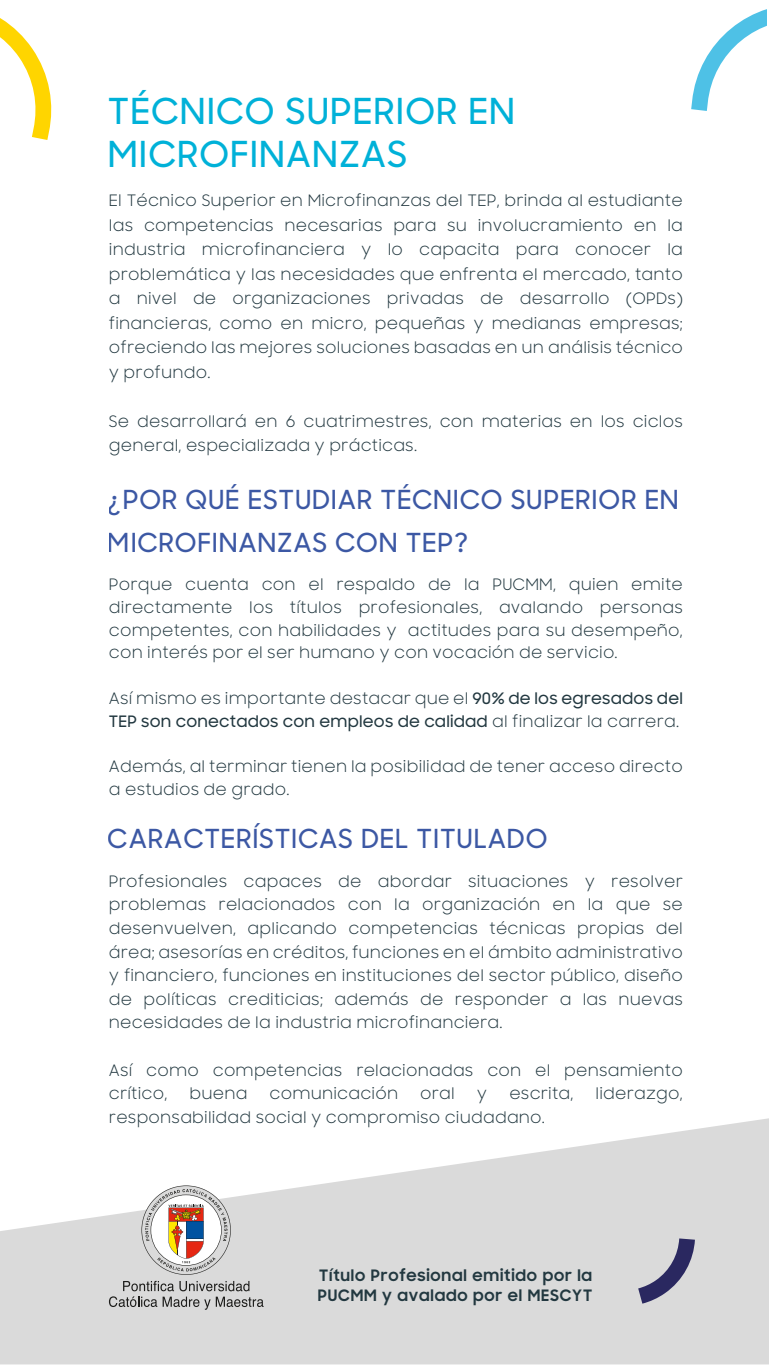
<style>
.page{position:relative;width:769px;height:1365px;background:#fff}
.page>*{position:absolute;margin:0;border:0;box-sizing:border-box;transform-origin:0 0}
.t1{font:500 35.88px/43.1px "Samsung Sharp Sans";letter-spacing:.03em;color:#00b1d8}
.t2{font:500 26.25px/43.1px "Samsung Sharp Sans";letter-spacing:.03em;color:#3c58a4}
.t3{font:15.75px/24.5px "Samsung Sharp Sans";letter-spacing:.015em;color:#223840;text-align:justify}
.t4{font:500 15.75px/22.8px "Samsung Sharp Sans";letter-spacing:.015em;color:#223840}
.t5{font:700 15.75px/20.1px "Samsung Sharp Sans";letter-spacing:.055em;color:#223840}
.s1{font-weight:400}
</style>
<div class="page">
<svg style="left:691px;top:9px;width:75px;height:102px"></svg>
<svg style="left:0;top:18px;width:52px;height:122px"></svg>
<svg style="left:0;top:1118px;width:769px;height:246px;fill:#dadada"></svg>
<svg style="left:621px;top:1222px;width:83px;height:92px;background:#bdbdc6"></svg>
<svg style="left:109px;top:1280px;width:155px;height:29px;background:#b4b4b3"></svg>
<svg style="left:141px;top:1185px;width:90px;height:89px"></svg>
<h1 class="t1" style="left:108px;top:88px;width:408px">TÉCNICO SUPERIOR EN<br>MICROFINANZAS</h1>
<p class="t3" style="left:109px;top:188px;width:575px">El Técnico Superior en Microfinanzas del TEP, brinda al estudiante las competencias necesarias para su involucramiento en la industria microfinanciera y lo capacita para conocer la problemática y las necesidades que enfrenta el mercado, tanto a nivel de organizaciones privadas de desarrollo (OPDs) financieras, como en micro, pequeñas y medianas empresas; ofreciendo las mejores soluciones basadas en un análisis técnico y profundo.</p>
<p class="t3" style="left:109px;top:408px;width:575px">Se desarrollará en 6 cuatrimestres, con materias en los ciclos general, especializada y prácticas.</p>
<h2 class="t2" style="left:108px;top:477px;width:572px">¿POR QUÉ ESTUDIAR TÉCNICO SUPERIOR EN<br>MICROFINANZAS CON TEP?</h2>
<p class="t3" style="left:109px;top:572px;width:575px;line-height:22.8px">Porque cuenta con el respaldo de la PUCMM, quien emite directamente los títulos profesionales, avalando personas competentes, con habilidades y actitudes para su desempeño, con interés por el ser humano y con vocación de servicio.</p>
<p class="t4" style="left:109px;top:686px;width:575px"><span class="s1">Así mismo es importante destacar que el</span> 90% de los egresados del<br>TEP son conectados con empleos de calidad <span class="s1">al finalizar la carrera.</span></p>
<p class="t3" style="left:109px;top:754px;width:575px;line-height:22.8px">Además, al terminar tienen la posibilidad de tener acceso directo a estudios de grado.</p>
<h2 class="t2" style="left:108px;top:815px;width:441px">CARACTERÍSTICAS DEL TITULADO</h2>
<p class="t3" style="left:109px;top:868px;width:575px;line-height:23.6px">Profesionales capaces de abordar situaciones y resolver problemas relacionados con la organización en la que se desenvuelven, aplicando competencias técnicas propias del área; asesorías en créditos, funciones en el ámbito administrativo y financiero, funciones en instituciones del sector público, diseño de políticas crediticias; además de responder a las nuevas necesidades de la industria microfinanciera.</p>
<p class="t3" style="left:109px;top:1057px;width:575px;line-height:23.6px">Así como competencias relacionadas con el pensamiento crítico,</p>
<p class="t3" style="left:189px;top:1080px;width:59px">buena</p>
<p class="t3" style="left:270px;top:1080px;width:130px">comunicación</p>
<p class="t3" style="left:420px;top:1080px;width:36px">oral</p>
<p class="t3" style="left:477px;top:1080px;width:12px">y</p>
<p class="t3" style="left:509px;top:1080px;width:66px">escrita,</p>
<p class="t3" style="left:596px;top:1080px;width:89px">liderazgo,</p>
<p class="t3" style="left:109px;top:1104px;width:437px">responsabilidad social y compromiso ciudadano.</p>
<p class="t5" style="left:318px;top:1264px;width:276px">Título Profesional emitido por la<br>PUCMM y avalado por el MESCYT</p>
</div>
